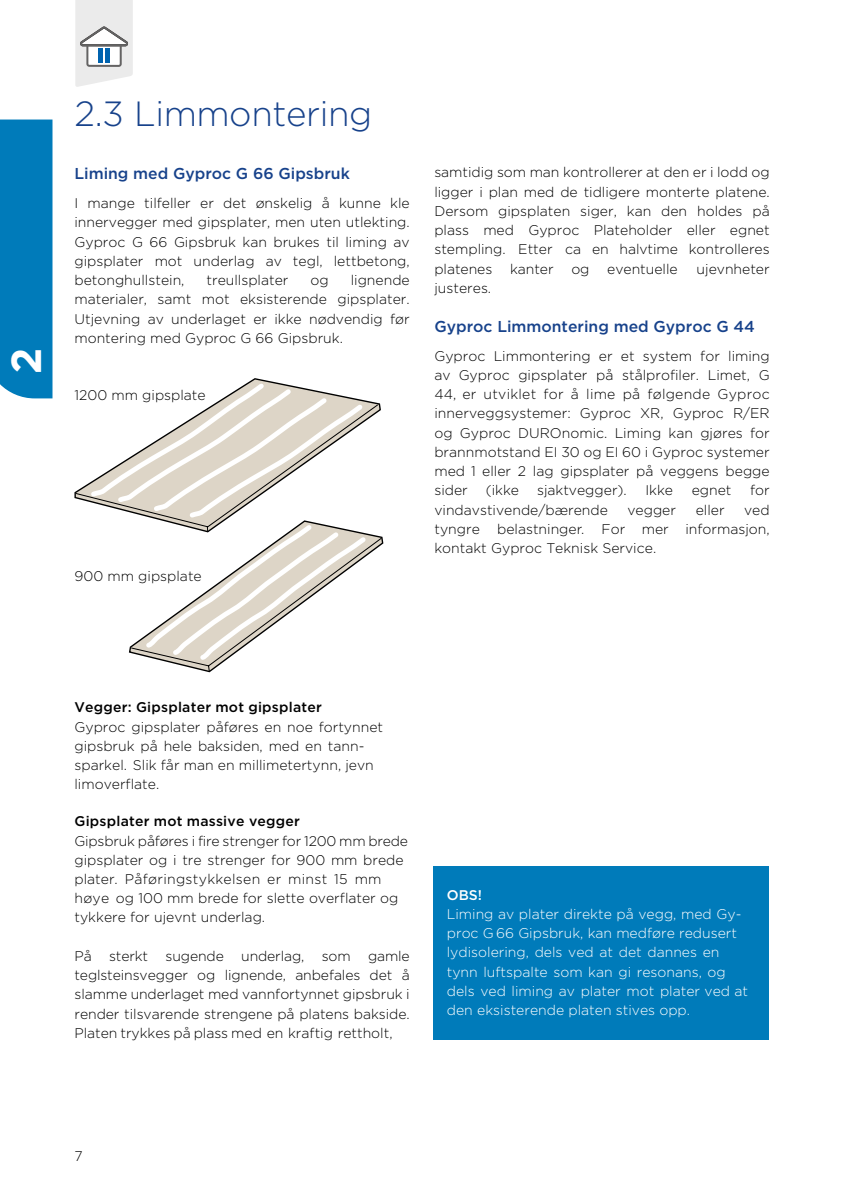
<style>
.page{position:relative;width:844px;height:1191px;background:#fff}
.page>*{position:absolute;margin:0;border:0;box-sizing:border-box;transform-origin:0 0}
.t1{font:700 42px "Gotham";color:#fff}
.t2{font:300 35px "Gotham";letter-spacing:-.01em;color:#17428b}
.t3{font:500 15.75px "Gotham";color:#17428b}
.t4{font:300 14px/19.2px "Gotham";color:#000;text-align:justify}
.t5{font:300 14px/19.2px "Gotham";color:#fff}
.t6{font:500 14px "Gotham";letter-spacing:.015em;color:#000}
.t7{font:500 14px "Gotham";color:#fff}
</style>
<div class="page">
<div style="left:0;top:119px;width:52px;height:279px;background:#007bba"></div>
<svg style="left:75px;top:0;width:58px;height:87px"></svg>
<div style="left:105px;top:48px;width:5px;height:15px;background:#0063af"></div>
<div style="left:98px;top:48px;width:5px;height:15px;background:#0063af"></div>
<div style="left:433px;top:866px;width:335px;height:173px;background:#007bba"></div>
<svg style="left:214px;top:379px;width:156px;height:25px"></svg>
<svg style="left:75px;top:404px;width:308px;height:268px"></svg>
<h1 class="t1" style="left:-2px;top:374px;width:28px;rotate:-90deg">2</h1>
<h2 class="t2" style="left:74px;top:91px;width:299px">2.3 Limmontering</h2>
<p class="t3" style="left:74px;top:163px;width:277px">Liming med Gyproc G 66 Gipsbruk</p>
<p class="t4" style="left:74px;top:193px;width:337px">I mange tilfeller er det ønskelig å kunne kle innervegger med gipsplater, men uten utlekting.<br>Gyproc G 66 Gipsbruk kan brukes til liming av gipsplater mot underlag av tegl, lettbetong, betonghullstein,</p>
<p class="t4" style="left:74px;top:270px;width:337px;text-indent:276px">lignende materialer, samt mot eksisterende gipsplater.<br>Utjevning av underlaget er ikke nødvendig før montering med Gyproc G 66 Gipsbruk.</p>
<p class="t4" style="left:206px;top:270px;width:84px">treullsplater</p>
<p class="t4" style="left:310px;top:270px;width:20px">og</p>
<p class="t4" style="left:74px;top:384px;width:133px">1200 mm gipsplate</p>
<p class="t4" style="left:74px;top:566px;width:129px">900 mm gipsplate</p>
<p class="t4" style="left:434px;top:162px;width:337px">samtidig som man kontrollerer at den er i lodd og ligger i plan med de tidligere monterte platene.<br>Dersom gipsplaten siger, kan den holdes på plass med Gyproc Plateholder eller egnet stempling. Etter ca en halvtime kontrolleres platenes</p>
<p class="t4" style="left:510px;top:258px;width:45px">kanter</p>
<p class="t4" style="left:571px;top:258px;width:20px">og</p>
<p class="t4" style="left:607px;top:258px;width:72px">eventuelle</p>
<p class="t4" style="left:696px;top:258px;width:75px">ujevnheter</p>
<p class="t4" style="left:434px;top:278px;width:58px">justeres.</p>
<p class="t3" style="left:434px;top:316px;width:322px">Gyproc Limmontering med Gyproc G 44</p>
<p class="t4" style="left:434px;top:346px;width:337px">Gyproc Limmontering er et system for liming av Gyproc gipsplater på stålprofiler. Limet, G 44, er utviklet for å lime på følgende Gyproc innerveggsystemer: Gyproc XR, Gyproc R/ER og Gyproc DUROnomic. Liming kan gjøres for brannmotstand EI 30 og EI 60 i Gyproc systemer med 1 eller 2 lag gipsplater på veggens begge sider</p>
<p class="t4" style="left:485px;top:480px;width:35px">(ikke</p>
<p class="t4" style="left:537px;top:480px;width:91px">sjaktvegger).</p>
<p class="t4" style="left:645px;top:480px;width:29px">Ikke</p>
<p class="t4" style="left:691px;top:480px;width:41px">egnet</p>
<p class="t4" style="left:749px;top:480px;width:21px">for</p>
<p class="t4" style="left:434px;top:500px;width:175px">vindavstivende/bærende</p>
<p class="t4" style="left:627px;top:500px;width:50px">vegger</p>
<p class="t4" style="left:695px;top:500px;width:30px">eller</p>
<p class="t4" style="left:434px;top:500px;width:337px;text-indent:310px">ved tyngre belastninger. For mer informasjon, kontakt Gyproc Teknisk Service.</p>
<p class="t6" style="left:74px;top:698px;width:249px">Vegger: Gipsplater mot gipsplater</p>
<p class="t4" style="left:74px;top:717px;width:310px;text-align:left">Gyproc gipsplater påføres en noe fortynnet gipsbruk på hele baksiden, med en tann&shy;sparkel. Slik får man en millimetertynn, jevn limoverflate.</p>
<p class="t6" style="left:74px;top:812px;width:227px">Gipsplater mot massive vegger</p>
<p class="t4" style="left:74px;top:831px;width:335px;text-align:left">Gipsbruk påføres i fire strenger for 1200 mm brede gipsplater og i tre strenger for 900 mm brede plater. Påføringstykkelsen er minst 15 mm høye og 100 mm brede for slette overflater og tykkere for ujevnt underlag.</p>
<p class="t4" style="left:74px;top:945px;width:337px">På sterkt sugende underlag, som gamle teglsteinsvegger og lignende, anbefales det å slamme underlaget med vannfortynnet gipsbruk i render tilsvarende strengene på platens bakside.<br>Platen trykkes på plass med en kraftig rettholt,</p>
<p class="t7" style="left:446px;top:885px;width:37px">OBS!</p>
<p class="t5" style="left:446px;top:904px;width:303px">Liming av plater direkte på vegg, med Gy&shy;proc G 66 Gipsbruk, kan medføre redusert lydisolering, dels ved at det dannes en tynn luftspalte som kan gi resonans, og dels ved liming av plater mot plater ved at den eksisterende platen stives opp.</p>
<p class="t4" style="left:74px;top:1146px;width:10px">7</p>
</div>
